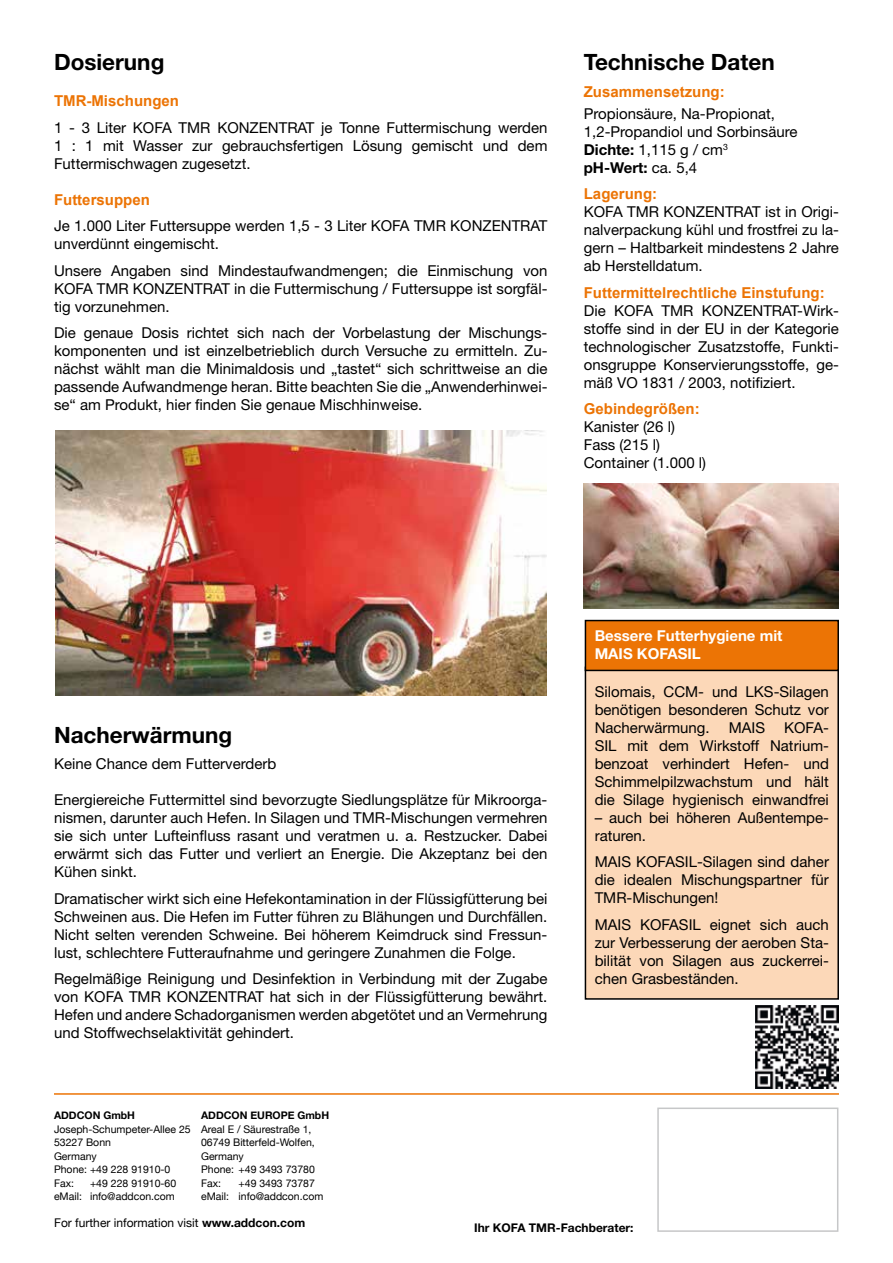
<style>
.page{position:relative;width:893px;height:1263px;background:#fff}
.page>*{position:absolute;margin:0;border:0;box-sizing:border-box;transform-origin:0 0}
.t1{font:700 22.5px "Helvetica Neue LT Std";color:#000}
.t2{font:15px/18px "Helvetica Neue LT Std";color:#000;text-align:justify}
.t3{font:700 15px "Arial";color:#ec7405}
.t4{font:700 15px/18px "Helvetica Neue LT Std";color:#fff}
.t5{font:12px "Helvetica Neue";color:#000}
.t6{font:700 12px "Helvetica Neue LT Std";color:#000}
.t7{font:10.5px/13.5px "Helvetica Neue";color:#000}
.t8{font:700 10.5px "Helvetica Neue";color:#000}
.s1{font-weight:700}
</style>
<div class="page">
<div style="left:585px;top:667px;width:253px;height:332px;background:#fcd8b8"></div>
<div style="left:585px;top:666px;width:254px;height:334px;border:2px solid #000"></div>
<div style="left:585px;top:620px;width:253px;height:50px;background:#ec7405"></div>
<div style="left:585px;top:620px;width:254px;height:51px;border:2px solid #000"></div>
<img style="left:56px;top:431px;width:490px;height:264px">
<img style="left:583px;top:483px;width:256px;height:125px">
<hr style="left:54px;top:1093px;width:785px;height:2px;background:#ec7405">
<div style="left:657px;top:1107px;width:181px;height:125px;border:2px solid #c6c7c8"></div>
<img style="left:755px;top:1005px;width:84px;height:84px">
<h1 class="t1" style="left:54px;top:48px;width:112px">Dosierung</h1>
<p class="t3" style="left:54px;top:91px;width:126px">TMR-Mischungen</p>
<p class="t2" style="left:54px;top:118px;width:495px">1 - 3 Liter KOFA TMR KONZENTRAT je Tonne Futtermischung werden 1 : 1 mit Wasser zur gebrauchsfertigen Lösung gemischt und dem Futtermischwagen zugesetzt.</p>
<p class="t3" style="left:54px;top:189px;width:97px">Futtersuppen</p>
<p class="t2" style="left:54px;top:217px;width:495px">Je 1.000 Liter Futtersuppe werden 1,5 - 3 Liter KOFA TMR KONZENTRAT unverdünnt eingemischt.</p>
<p class="t2" style="left:54px;top:261px;width:495px">Unsere Angaben sind Mindestaufwandmengen; die Einmischung von KOFA TMR KONZENTRAT in die Futtermischung / Futtersuppe ist sorgfäl&shy;tig vorzunehmen.</p>
<p class="t2" style="left:54px;top:324px;width:495px">Die genaue Dosis richtet sich nach der Vorbelastung der Mischungs&shy;komponenten und ist einzelbetrieblich durch Versuche zu ermitteln. Zu&shy;nächst wählt man die Minimaldosis und „tastet“ sich schrittweise an die passende Aufwandmenge heran. Bitte beachten Sie die „Anwenderhinwei&shy;se“ am Produkt, hier finden Sie genaue Mischhinweise.</p>
<h1 class="t1" style="left:584px;top:48px;width:192px">Technische Daten</h1>
<p class="t3" style="left:584px;top:81px;width:142px">Zusammensetzung:</p>
<p class="t2" style="left:584px;top:104px;width:215px;text-align:left">Propionsäure, Na-Propionat,<br>1,2-Propandiol und Sorbinsäure<br><span class="s1">Dichte:</span> 1,115 g / cm<sup>3<br></sup><span class="s1">pH-Wert:</span> ca. 5,4</p>
<p class="t3" style="left:584px;top:184px;width:75px">Lagerung:</p>
<p class="t2" style="left:584px;top:203px;width:257px">KOFA TMR KONZENTRAT ist in Origi&shy;nalverpackung kühl und frostfrei zu la&shy;gern – Haltbarkeit mindestens 2 Jahre ab Herstelldatum.</p>
<p class="t3" style="left:584px;top:283px;width:242px">Futtermittelrechtliche Einstufung:</p>
<p class="t2" style="left:584px;top:301px;width:257px;text-align:left">Die KOFA TMR KONZENTRAT-Wirk-- stoffe sind in der EU in der Kategorie technologischer Zusatzstoffe, Funkti&shy;onsgruppe Konservierungsstoffe, ge&shy;mäß VO 1831 / 2003, notifiziert.</p>
<p class="t3" style="left:584px;top:399px;width:117px">Gebindegrößen:</p>
<p class="t2" style="left:584px;top:418px;width:124px;text-align:left">Kanister (26 l)<br>Fass (215 l)<br>Container (1.000 l)</p>
<h1 class="t1" style="left:54px;top:721px;width:180px">Nacherwärmung</h1>
<p class="t2" style="left:54px;top:755px;width:224px">Keine Chance dem Futterverderb</p>
<p class="t2" style="left:54px;top:791px;width:495px">Energiereiche Futtermittel sind bevorzugte Siedlungsplätze für Mikroorga&shy;nismen, darunter auch Hefen. In Silagen und TMR-Mischungen vermehren sie sich unter Lufteinfluss rasant und veratmen u. a. Restzucker. Dabei erwärmt sich das Futter und verliert an Energie. Die Akzeptanz bei den Kühen sinkt.</p>
<p class="t2" style="left:54px;top:889px;width:495px">Dramatischer wirkt sich eine Hefekontamination in der Flüssigfütterung bei Schweinen aus. Die Hefen im Futter führen zu Blähungen und Durchfällen.<br>Nicht selten verenden Schweine. Bei höherem Keimdruck sind Fressun&shy;lust, schlechtere Futteraufnahme und geringere Zunahmen die Folge.</p>
<p class="t2" style="left:54px;top:970px;width:495px">Regelmäßige Reinigung und Desinfektion in Verbindung mit der Zugabe von KOFA TMR KONZENTRAT hat sich in der Flüssigfütterung bewährt.<br>Hefen und andere Schadorganismen werden abgetötet und an Vermehrung und Stoffwechselaktivität gehindert.</p>
<p class="t4" style="left:595px;top:626px;width:189px">Bessere Futterhygiene mit<br>MAIS KOFASIL</p>
<p class="t2" style="left:595px;top:682px;width:236px">Silomais, CCM- und LKS-Silagen benötigen besonderen Schutz vor Nacherwärmung.</p>
<p class="t2" style="left:595px;top:718px;width:236px;text-indent:190px">KOFA-SIL mit dem Wirkstoff Natrium&shy;benzoat verhindert Hefen- und Schimmelpilzwachstum und hält die Silage hygienisch einwandfrei</p>
<p class="t2" style="left:595px;top:808px;width:236px">– auch bei höheren Außentempe&shy;raturen.</p>
<p class="t2" style="left:595px;top:853px;width:236px">MAIS KOFASIL-Silagen sind daher die idealen Mischungspartner für TMR-Mischungen!</p>
<p class="t2" style="left:595px;top:915px;width:236px">MAIS KOFASIL eignet sich auch zur Verbesserung der aeroben Sta&shy;bilität von Silagen aus zuckerrei&shy;chen Grasbeständen.</p>
<p class="t2" style="left:729px;top:718px;width:38px">MAIS</p>
<p class="t8" style="left:54px;top:1107px;width:83px">ADDCON GmbH</p>
<p class="t7" style="left:54px;top:1123px;width:138px">Joseph-Schumpeter-Allee 25<br>53227 Bonn<br>Germany<br>Phone: +49 228 91910-0<br>Fax:</p>
<p class="t8" style="left:201px;top:1107px;width:130px">ADDCON EUROPE GmbH</p>
<p class="t7" style="left:201px;top:1123px;width:115px">Areal E / Säurestraße 1,<br>06749 Bitterfeld-Wolfen,<br>Germany<br>Phone: +49 3493 73780<br>Fax:</p>
<p class="t7" style="left:54px;top:1177px;width:124px;text-align:right">+49 228 91910-60<br>eMail: info@addcon.com</p>
<p class="t7" style="left:201px;top:1177px;width:124px;text-indent:37px">+49 3493 73787 eMail: info@addcon.com</p>
<p class="t5" style="left:54px;top:1214px;width:253px">For further information visit <span class="s1">www.addcon.com</span></p>
<p class="t6" style="left:474px;top:1220px;width:161px">Ihr KOFA TMR-Fachberater:</p>
</div>
